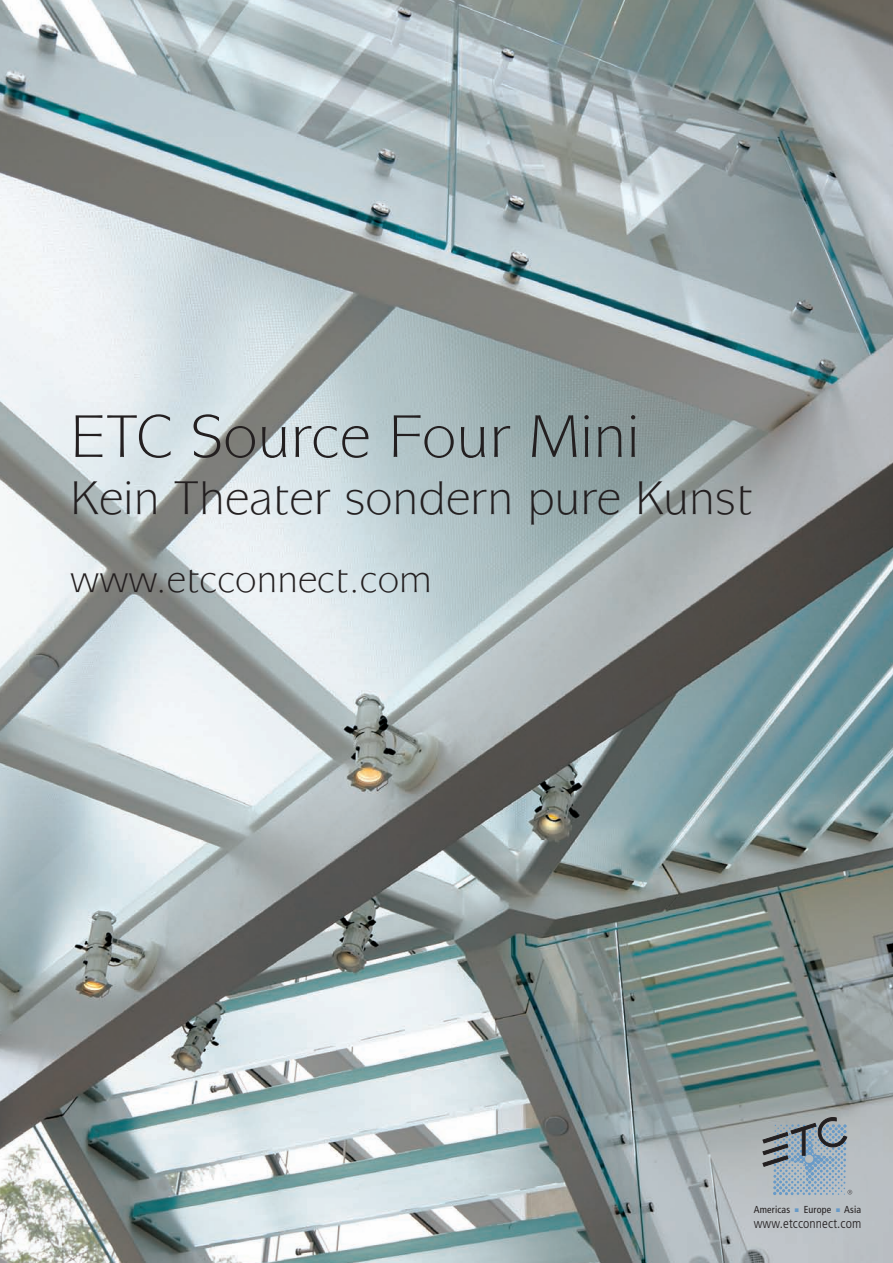
<style>
.page{position:relative;width:893px;height:1263px;background:#fff}
.page>*{position:absolute;margin:0;border:0;box-sizing:border-box;transform-origin:0 0}
.t1{font:60px "Mixage IT Cby BT";color:#231f20}
.t2{font:47.25px "Mixage IT Cby BT";color:#231f20}
.t3{font:37.5px "Mixage IT Cby BT";color:#231f20}
.t4{font:300 condensed 13.5px "Frutiger LT";letter-spacing:.01em;color:#231f20}
.t5{font:condensed 10.2px "Frutiger LT";letter-spacing:.015em;color:#231f20}
.s1{color:#679ac8}
</style>
<div class="page">
<img style="left:0;top:0;width:893px;height:1263px">
<svg style="left:763px;top:1117px;width:89px;height:78px;background:#92a1ad"></svg>
<p class="t1" style="left:70px;top:400px;width:571px">ETC Source Four Mini</p>
<p class="t2" style="left:70px;top:469px;width:684px">Kein Theater sondern pure Kunst</p>
<p class="t3" style="left:70px;top:556px;width:363px">www.etcconnect.com</p>
<p class="t5" style="left:754px;top:1203px;width:109px">Americas <span class="s1">■</span> Europe <span class="s1">■</span> Asia</p>
<p class="t4" style="left:754px;top:1216px;width:109px">www.etcconnect.com</p>
</div>
